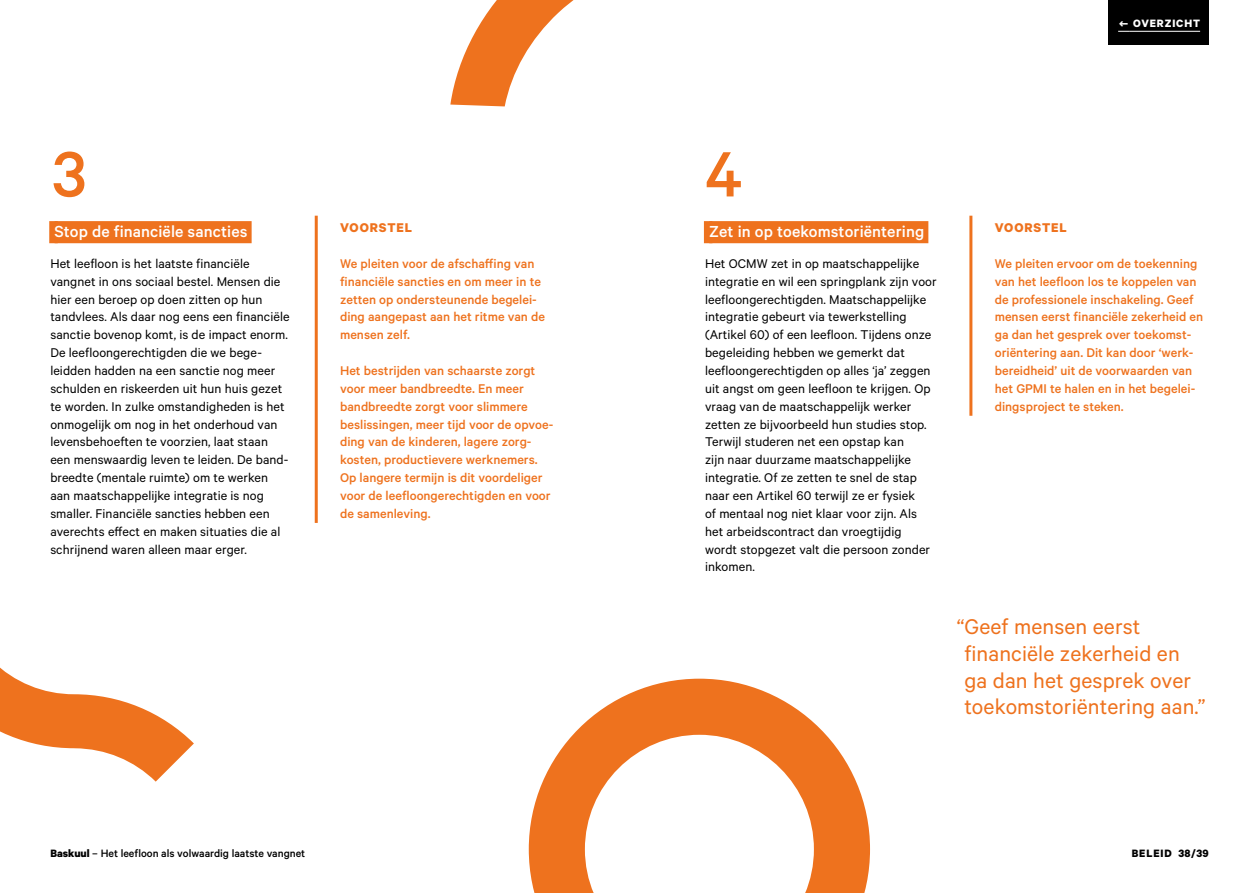
<style>
.page{position:relative;width:1259px;height:893px;background:#fff}
.page>*{position:absolute;margin:0;border:0;box-sizing:border-box;transform-origin:0 0}
.t1{font:500 72px "Calibre";color:#ee721e}
.t2{font:24px/26.8px "Calibre";letter-spacing:.005em;color:#ee721e}
.t3{font:500 18px "Calibre";letter-spacing:.005em;color:#fff}
.t4{font:14.25px/17.9px "Calibre";letter-spacing:.005em;color:#000}
.t5{font:500 14.25px/17.9px "Calibre";color:#ee721e}
.t6{font:700 14.25px "Calibre";letter-spacing:.065em;color:#ee721e}
.t7{font:500 12px "Calibre";color:#000}
.t8{font:700 12px "Calibre";color:#000}
.t9{font:700 12px "Calibre";letter-spacing:.075em;color:#fff}
.s1{font-family:"IBM Plex Sans"}
.s2{font-weight:700}
</style>
<div class="page">
<div style="left:49px;top:221px;width:9px;height:22px;background:#ee721e"></div>
<div style="left:55px;top:221px;width:197px;height:22px;background:#ee721e"></div>
<hr style="left:315px;top:216px;width:3px;height:307px;background:#ee721e">
<div style="left:704px;top:221px;width:8px;height:22px;background:#ee721e"></div>
<div style="left:709px;top:221px;width:219px;height:22px;background:#ee721e"></div>
<hr style="left:969px;top:216px;width:3px;height:200px;background:#ee721e">
<div style="left:1108px;top:0;width:100px;height:45px;background:#000"></div>
<svg style="left:1118px;top:31px;width:12px;height:1px"></svg>
<hr style="left:1130px;top:31px;width:70px;height:1px;background:#fff">
<svg style="left:0;top:667px;width:194px;height:115px"></svg>
<svg style="left:450px;top:0;width:124px;height:106px"></svg>
<svg style="left:529px;top:679px;width:341px;height:214px"></svg>
<h1 class="t1" style="left:50px;top:132px;width:39px">3</h1>
<p class="t3" style="left:55px;top:221px;width:194px">Stop de financiële sancties</p>
<p class="t4" style="left:50px;top:254px;width:241px">Het leefloon is het laatste financiële vangnet in ons sociaal bestel. Mensen die hier een beroep op doen zitten op hun tandvlees. Als daar nog eens een financiële sanctie bovenop komt, is de impact enorm.<br>De leefloongerechtigden die we bege&shy;leidden hadden na een sanctie nog meer schulden en riskeerden uit hun huis gezet te worden. In zulke omstandigheden is het onmogelijk om nog in het onderhoud van levensbehoeften te voorzien, laat staan een menswaardig leven te leiden. De band&shy;breedte (mentale ruimte) om te werken aan maatschappelijke integratie is nog smaller. Financiële sancties hebben een averechts effect en maken situaties die al schrijnend waren alleen maar erger.</p>
<p class="t6" style="left:340px;top:219px;width:74px">VOORSTEL</p>
<p class="t5" style="left:340px;top:254px;width:206px">We pleiten voor de afschaffing van financiële sancties en om meer in te zetten op ondersteunende begelei&shy;ding aangepast aan het ritme van de mensen zelf.</p>
<p class="t5" style="left:340px;top:361px;width:215px">Het bestrijden van schaarste zorgt voor meer bandbreedte. En meer bandbreedte zorgt voor slimmere beslissingen, meer tijd voor de opvoe&shy;ding van de kinderen, lagere zorg&shy;kosten, productievere werknemers.<br>Op langere termijn is dit voordeliger voor de leefloongerechtigden en voor de samenleving.</p>
<p class="t9" style="left:1118px;top:16px;width:83px"><span class="s1">←</span> OVERZICHT</p>
<h1 class="t1" style="left:705px;top:132px;width:39px">4</h1>
<p class="t3" style="left:709px;top:221px;width:216px">Zet in op toekomstoriëntering</p>
<p class="t4" style="left:705px;top:254px;width:233px">Het OCMW zet in op maatschappelijke integratie en wil een springplank zijn voor leefloongerechtigden. Maatschappelijke integratie gebeurt via tewerkstelling (Artikel 60) of een leefloon. Tijdens onze begeleiding hebben we gemerkt dat leefloongerechtigden op alles ‘ja’ zeggen uit angst om geen leefloon te krijgen. Op vraag van de maatschappelijk werker zetten ze bijvoorbeeld hun studies stop.<br>Terwijl studeren net een opstap kan<br>zijn naar duurzame maatschappelijke integratie. Of ze zetten te snel de stap naar een Artikel 60 terwijl ze er fysiek<br>of mentaal nog niet klaar voor zijn. Als het arbeidscontract dan vroegtijdig wordt stopgezet valt die persoon zonder inkomen.</p>
<p class="t6" style="left:994px;top:219px;width:74px">VOORSTEL</p>
<p class="t5" style="left:994px;top:254px;width:210px">We pleiten ervoor om de toekenning van het leefloon los te koppelen van de professionele inschakeling. Geef mensen eerst financiële zekerheid en ga dan het gesprek over toekomst&shy;oriëntering aan. Dit kan door ‘werk&shy;bereidheid’ uit de voorwaarden van het GPMI te halen en in het begelei&shy;dingsproject te steken.</p>
<h2 class="t2" style="left:964px;top:612px;width:242px;text-indent:-8px">“Geef mensen eerst financiële zekerheid en ga dan het gesprek over toekomstoriëntering aan.”</h2>
<p class="t7" style="left:50px;top:846px;width:256px"><span class="s2">Baskuul</span> – Het leefloon als volwaardig laatste vangnet</p>
<p class="t8" style="left:1131px;top:846px;width:8px">beleid</p>
<p class="t8" style="left:1178px;top:846px;width:32px">38/39</p>
</div>
